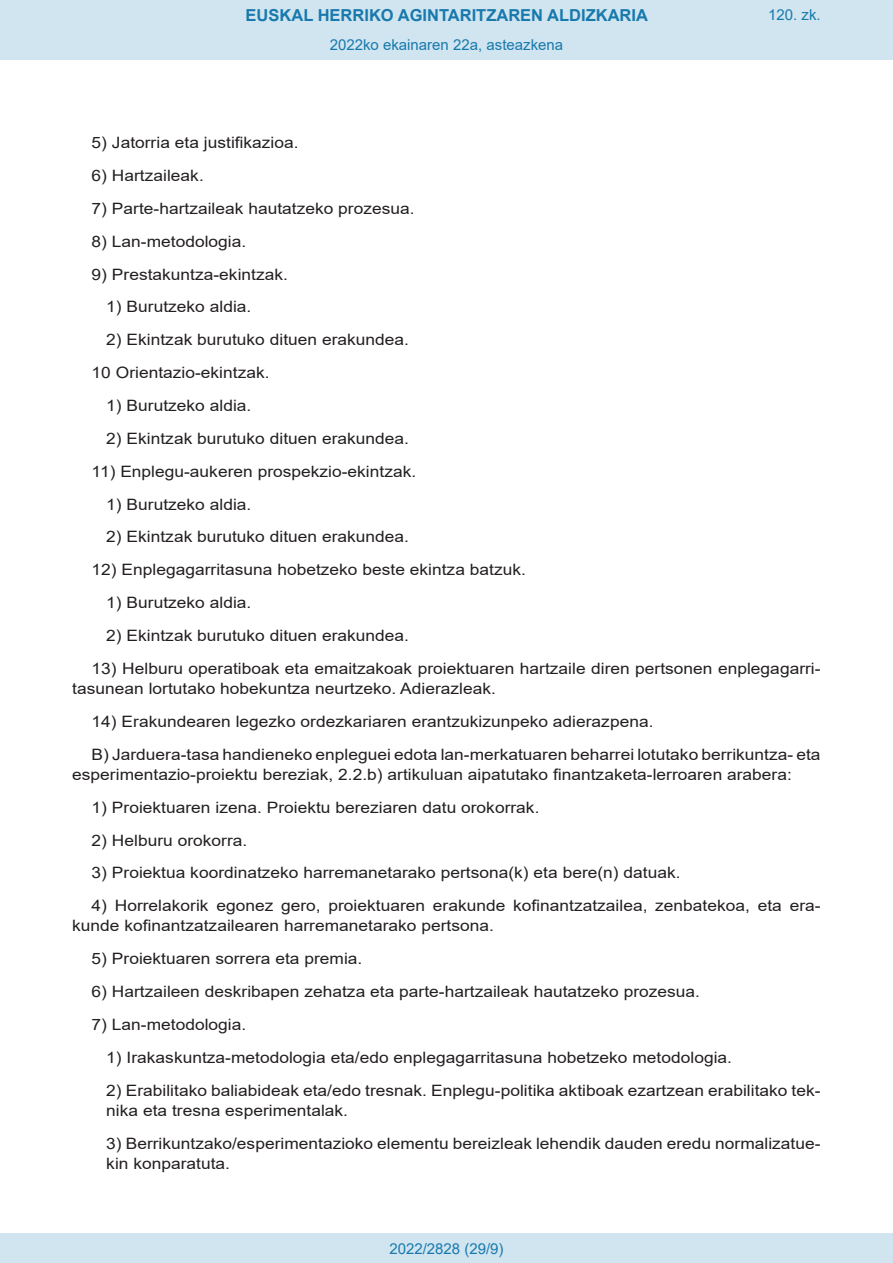
<style>
.page{position:relative;width:893px;height:1263px;background:#fff}
.page>*{position:absolute;margin:0;border:0;box-sizing:border-box;transform-origin:0 0}
.t1{font:700 16.5px "Arial";color:#1879ad}
.BOPVDetalle{font:15.6px/20.1px "Arial";color:#231f20;scale:1.11 1}
.BOPVDetalle1{font:15.6px/20.1px "Arial";color:#231f20;scale:1.11 1}
.Paginacion_Centro{font:15px "Arial";color:#1879ad}
</style>
<div class="page">
<div style="left:0;top:0;width:893px;height:60px;background:#d0e5f0"></div>
<div style="left:0;top:1233px;width:893px;height:30px;background:#d0e5f0"></div>
<p class="t1" style="left:246px;top:3px;width:404px">EUSKAL HERRIKO AGINTARITZAREN ALDIZKARIA</p>
<p class="Paginacion_Centro" style="left:330px;top:35px;width:235px">2022ko ekainaren 22a, asteazkena</p>
<p class="Paginacion_Centro" style="left:768px;top:5px;width:54px">120. zk.</p>
<p class="BOPVDetalle" style="left:92px;top:132px;width:188px">5) Jatorria eta justifikazioa.</p>
<p class="BOPVDetalle" style="left:92px;top:165px;width:103px">6) Hartzaileak.</p>
<p class="BOPVDetalle" style="left:92px;top:198px;width:292px">7) Parte-hartzaileak hautatzeko prozesua.</p>
<p class="BOPVDetalle" style="left:92px;top:231px;width:141px">8) Lan-metodologia.</p>
<p class="BOPVDetalle" style="left:92px;top:264px;width:178px">9) Prestakuntza-ekintzak.</p>
<p class="BOPVDetalle1" style="left:106px;top:297px;width:132px">1) Burutzeko aldia.</p>
<p class="BOPVDetalle1" style="left:106px;top:330px;width:274px">2) Ekintzak burutuko dituen erakundea.</p>
<p class="BOPVDetalle" style="left:92px;top:362px;width:162px">10 Orientazio-ekintzak.</p>
<p class="BOPVDetalle1" style="left:106px;top:395px;width:132px">1) Burutzeko aldia.</p>
<p class="BOPVDetalle1" style="left:106px;top:428px;width:274px">2) Ekintzak burutuko dituen erakundea.</p>
<p class="BOPVDetalle" style="left:92px;top:461px;width:294px">11) Enplegu-aukeren prospekzio-ekintzak.</p>
<p class="BOPVDetalle1" style="left:106px;top:494px;width:132px">1) Burutzeko aldia.</p>
<p class="BOPVDetalle1" style="left:106px;top:527px;width:274px">2) Ekintzak burutuko dituen erakundea.</p>
<p class="BOPVDetalle" style="left:92px;top:560px;width:393px">12) Enplegagarritasuna hobetzeko beste ekintza batzuk.</p>
<p class="BOPVDetalle1" style="left:106px;top:592px;width:132px">1) Burutzeko aldia.</p>
<p class="BOPVDetalle1" style="left:106px;top:625px;width:274px">2) Ekintzak burutuko dituen erakundea.</p>
<p class="BOPVDetalle" style="left:72px;top:658px;width:676px;text-indent:19px">13) Helburu operatiboak eta emaitzakoak proiektuaren hartzaile diren pertsonen enplegagarri&shy;tasunean lortutako hobekuntza neurtzeko. Adierazleak.</p>
<p class="BOPVDetalle" style="left:92px;top:711px;width:508px">14) Erakundearen legezko ordezkariaren erantzukizunpeko adierazpena.</p>
<p class="BOPVDetalle" style="left:72px;top:744px;width:676px;text-indent:19px">B) Jarduera-tasa handieneko enpleguei edota lan-merkatuaren beharrei lotutako berrikuntza- eta esperimentazio-proiektu bereziak, 2.2.b) artikuluan aipatutako finantzaketa-lerroaren arabera:</p>
<p class="BOPVDetalle" style="left:92px;top:797px;width:405px">1) Proiektuaren izena. Proiektu bereziaren datu orokorrak.</p>
<p class="BOPVDetalle" style="left:92px;top:830px;width:142px">2) Helburu orokorra.</p>
<p class="BOPVDetalle" style="left:92px;top:863px;width:532px">3) Proiektua koordinatzeko harremanetarako pertsona(k) eta bere(n) datuak.</p>
<p class="BOPVDetalle" style="left:72px;top:895px;width:676px;text-indent:19px">4) Horrelakorik egonez gero, proiektuaren erakunde kofinantzatzailea, zenbatekoa, eta era&shy;kunde kofinantzatzailearen harremanetarako pertsona.</p>
<p class="BOPVDetalle" style="left:92px;top:948px;width:245px">5) Proiektuaren sorrera eta premia.</p>
<p class="BOPVDetalle" style="left:92px;top:981px;width:550px">6) Hartzaileen deskribapen zehatza eta parte-hartzaileak hautatzeko prozesua.</p>
<p class="BOPVDetalle" style="left:92px;top:1014px;width:141px">7) Lan-metodologia.</p>
<p class="BOPVDetalle1" style="left:106px;top:1047px;width:565px">1) Irakaskuntza-metodologia eta/edo enplegagarritasuna hobetzeko metodologia.</p>
<p class="BOPVDetalle1" style="left:106px;top:1080px;width:645px">2) Erabilitako baliabideak eta/edo tresnak. Enplegu-politika aktiboak ezartzean erabilitako tek&shy;nika eta tresna esperimentalak.</p>
<p class="BOPVDetalle1" style="left:106px;top:1133px;width:645px">3) Berrikuntzako/esperimentazioko elementu bereizleak lehendik dauden eredu normalizatue&shy;kin konparatuta.</p>
<p class="Paginacion_Centro" style="left:389px;top:1238px;width:116px">2022/2828 (29/9)</p>
</div>
